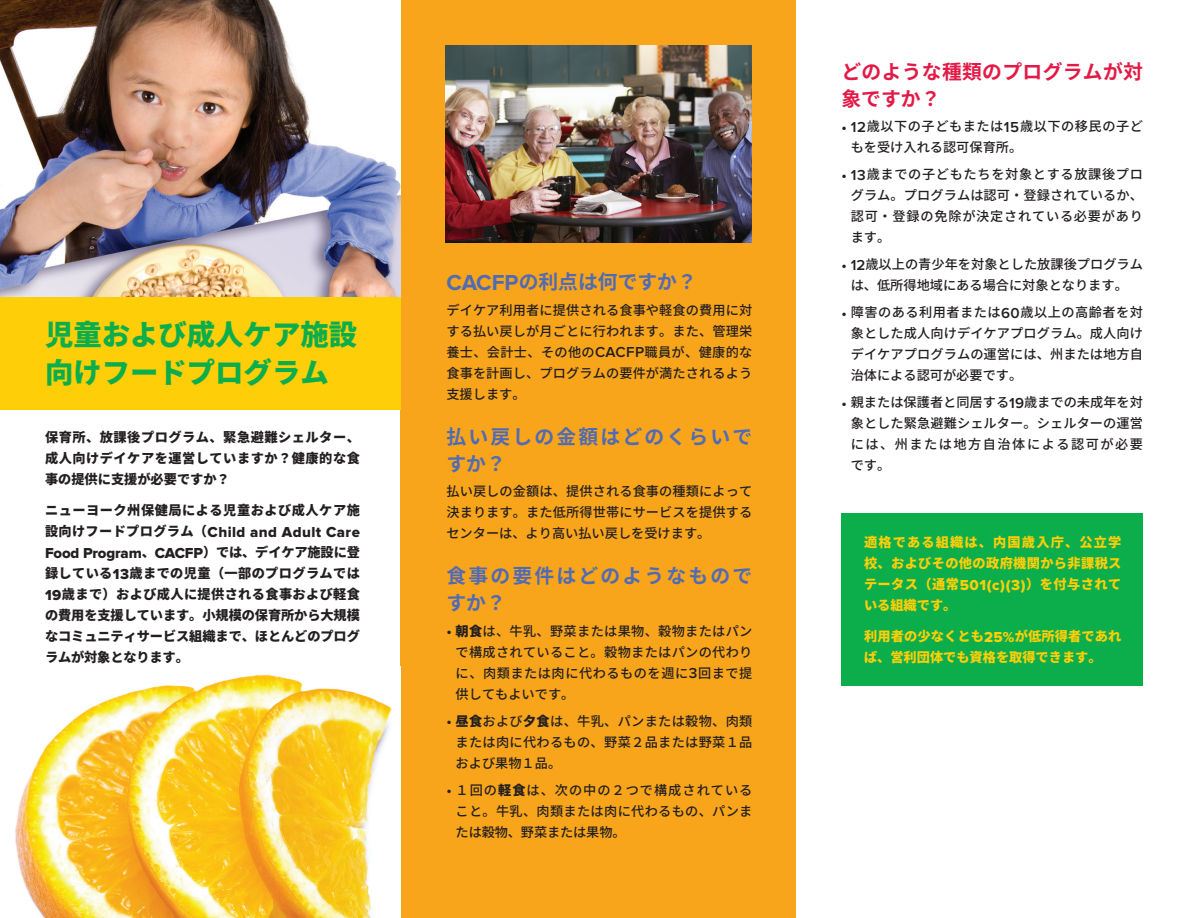
<style>
.page{position:relative;width:1188px;height:918px;background:#fff}
.page>*{position:absolute;margin:0;border:0;box-sizing:border-box;transform-origin:0 0}
.t1{font:900 28.35px/38.7px "Noto Sans JP";color:#0cae4c}
.Head{font:700 19.8px/27px "Noto Sans JP";letter-spacing:.11em;color:#516bb3}
.Head-2{font:700 19.8px/27px "Noto Sans JP";letter-spacing:.015em;color:#e31a47}
.Head-3{font:700 19.8px "Noto Sans JP";color:#516bb3}
.t2{font:15px/21px "Proxima Nova Extrabld";letter-spacing:.01em;color:#231f20}
.Body_Copy{font:500 13.2px/21px "Noto Sans JP";letter-spacing:.01em;color:#231f20;text-align:justify}
.t3{font:900 13.2px/21px "Noto Sans JP";color:#231f20;text-align:justify}
.t4{font:900 13.2px/21px "Noto Sans JP";letter-spacing:.03em;color:#fece08;text-align:justify}
.t5{font:900 13.2px/21px "Noto Sans JP";letter-spacing:.01em;color:#fece08}
.Body_Copy-2{font:500 13.2px/21px "Noto Sans JP";letter-spacing:.04em;color:#231f20}
.t6{font:900 13.2px "Noto Sans JP";letter-spacing:.04em;color:#231f20}
.s1{font-family:"Noto Sans JP";font-weight:900;font-size:13.2px}
.s2{font-family:"Proxima Nova Extrabld";font-weight:400;font-size:15px}
.s3{font-family:"Proxima Nova";font-size:22.5px}
.s4{font-family:"Proxima Nova";font-weight:600;font-size:15px}
.s5{font-weight:900}
</style>
<div class="page">
<div style="left:400px;top:0;width:396px;height:918px;background:#f9a51b"></div>
<img style="left:446px;top:45px;width:306px;height:198px">
<img style="left:15px;top:666px;width:386px;height:252px">
<img style="left:0;top:0;width:400px;height:297px">
<div style="left:0;top:297px;width:400px;height:113px;background:#fece08"></div>
<div style="left:842px;top:513px;width:301px;height:173px;background:#0cae4c"></div>
<p class="t1" style="left:45px;top:315px;width:314px">児童および成人ケア施設向けフードプログラム</p>
<p class="t3" style="left:45px;top:427px;width:316px">保育所、放課後プログラム、緊急避難シェルター、成人向けデイケアを運営していますか？健康的な食事の提供に支援が必要ですか？</p>
<p class="t6" style="left:45px;top:503px;width:316px">ニューヨーク州保健局による児童および成人ケア施</p>
<p class="t2" style="left:45px;top:522px;width:316px"><span class="s1">設向けフードプログラム（</span>Child and Adult Care<br>Food Program<span class="s1">、</span>CACFP<span class="s1">）では、デイケア施設に登</span></p>
<p class="t3" style="left:45px;top:563px;width:317px">録している<span class="s2">13</span>歳までの児童（一部のプログラムでは<span class="s2">19</span>歳まで）および成人に提供される食事および軽食の費用を支援しています。小規模の保育所から大規模なコミュニティサービス組織まで、ほとんどのプログラムが対象となります。</p>
<p class="Head-3" style="left:446px;top:271px;width:252px"><span class="s3">CACFP</span>の利点は何ですか？</p>
<p class="Body_Copy" style="left:446px;top:299px;width:308px">デイケア利用者に提供される食事や軽食の費用に対する払い戻しが月ごとに行われます。また、管理栄養士、会計士、その他の<span class="s4">CACFP</span>職員が、健康的な食事を計画し、プログラムの要件が満たされるよう支援します。</p>
<p class="Head" style="left:446px;top:423px;width:308px">払い戻しの金額はどのくらいですか？</p>
<p class="Body_Copy" style="left:446px;top:481px;width:307px">払い戻しの金額は、提供される食事の種類によって決まります。また低所得世帯にサービスを提供するセンターは、より高い払い戻しを受けます。</p>
<p class="Head" style="left:446px;top:563px;width:308px">食事の要件はどのようなものですか？</p>
<p class="Body_Copy" style="left:456px;top:620px;width:298px;text-indent:-9px"><span class="s4">•</span> <span class="s5">朝食</span>は、牛乳、野菜または果物、穀物またはパンで構成されていること。穀物またはパンの代わりに、肉類または肉に代わるものを週に<span class="s4">3</span>回まで提供してもよいです。</p>
<p class="Body_Copy" style="left:456px;top:710px;width:298px;text-indent:-9px"><span class="s4">•</span> <span class="s5">昼食</span>および<span class="s5">夕食</span>は、牛乳、パンまたは穀物、肉類または肉に代わるもの、野菜２品または野菜１品および果物１品。</p>
<p class="Body_Copy" style="left:456px;top:779px;width:298px;text-indent:-9px"><span class="s4">•</span> １回の<span class="s5">軽食</span>は、次の中の２つで構成されていること。牛乳、肉類または肉に代わるもの、パンまたは穀物、野菜または果物。</p>
<p class="Head-2" style="left:842px;top:58px;width:303px">どのような種類のプログラムが対象ですか？</p>
<p class="Body_Copy-2" style="left:851px;top:116px;width:294px;text-indent:-9px"><span class="s4">• 12</span>歳以下の子どもまたは<span class="s4">15</span>歳以下の移民の子どもを受け入れる認可保育所。</p>
<p class="Body_Copy" style="left:851px;top:164px;width:294px;text-indent:-9px"><span class="s4">• 13</span>歳までの子どもたちを対象とする放課後プログラム。プログラムは認可・登録されているか、認可・登録の免除が決定されている必要があります。</p>
<p class="Body_Copy" style="left:842px;top:254px;width:303px;text-align:center"><span class="s4">• 12</span>歳以上の青少年を対象とした放課後プログラムは、低所得地域にある場合に対象となります。</p>
<p class="Body_Copy" style="left:851px;top:302px;width:294px;text-indent:-9px"><span class="s4">•</span> 障害のある利用者または<span class="s4">60</span>歳以上の高齢者を対象とした成人向けデイケアプログラム。成人向けデイケアプログラムの運営には、州または地方自治体による認可が必要です。</p>
<p class="Body_Copy" style="left:851px;top:392px;width:294px;text-indent:-9px"><span class="s4">•</span> 親または保護者と同居する<span class="s4">19</span>歳までの未成年を対象とした緊急避難シェルター。シェルターの運営には、州または地方自治体による認可が必要です。</p>
<p class="t4" style="left:864px;top:532px;width:259px">適格である組織は、内国歳入庁、公立学校、およびその他の政府機関から非課税ステータス（通常<span class="s2">501(c)(3)</span>）を付与されている組織です。</p>
<p class="t5" style="left:864px;top:626px;width:259px">利用者の少なくとも<span class="s2">25%</span>が低所得者であれば、営利団体でも資格を取得できます。</p>
</div>
